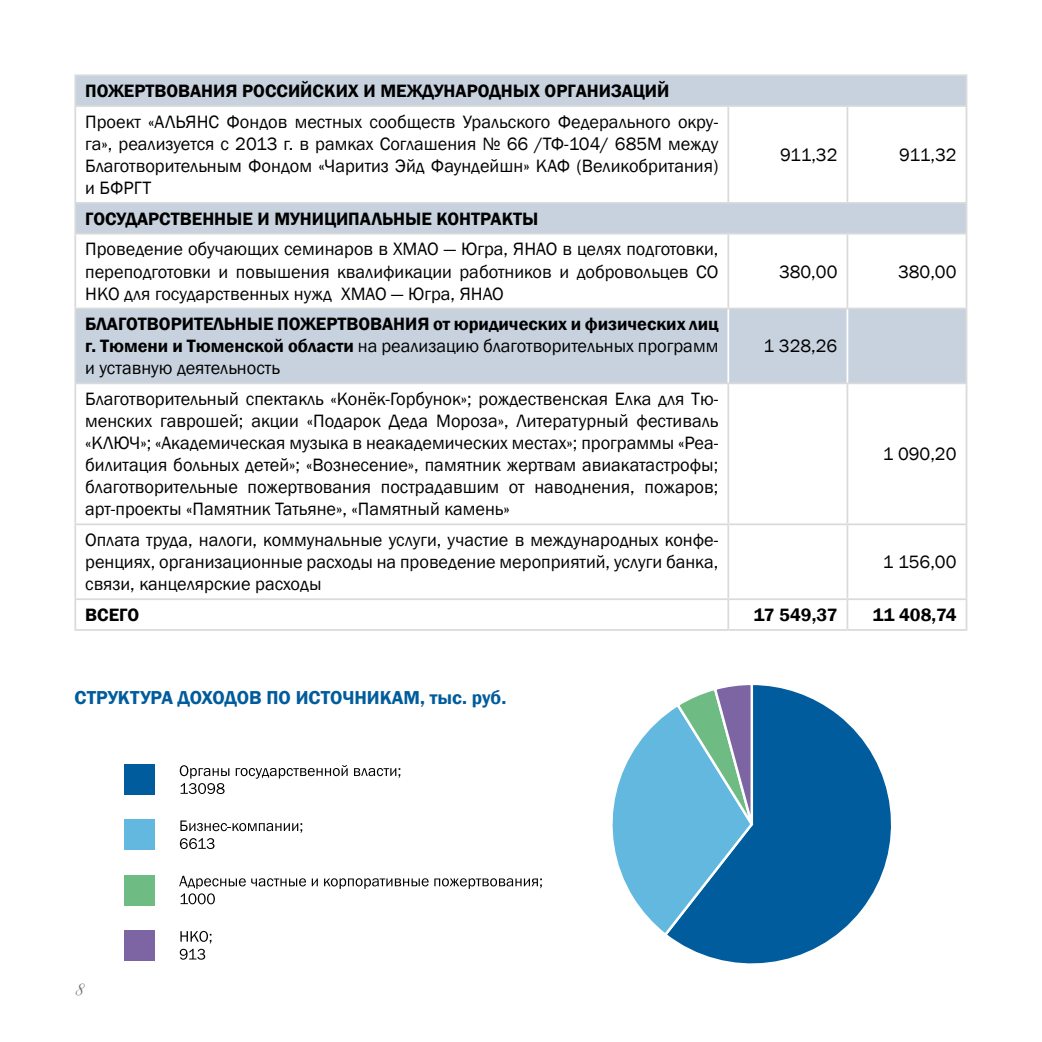
<style>
.page{position:relative;width:1042px;height:1042px;background:#fff}
.page>*{position:absolute;margin:0;border:0;box-sizing:border-box;transform-origin:0 0}
.t1{font:24.5px "Allegretto Script One";color:#6f6f6e}
.t2{font:600 19.25px "Franklin Gothic";color:#005c9c}
.t3{font:18.38px/22.1px "Franklin Gothic";color:#000;text-align:justify}
.t4{font:600 18.38px "Franklin Gothic";color:#000}
.s1{font-weight:600}
</style>
<div class="page">
<svg style="left:312px;top:878px;width:6px;height:8px"></svg>
<svg style="left:324px;top:878px;width:218px;height:11px"></svg>
<svg style="left:179px;top:876px;width:127px;height:28px"></svg>
<svg style="left:180px;top:931px;width:31px;height:12px"></svg>
<svg style="left:180px;top:949px;width:25px;height:10px"></svg>
<svg style="left:236px;top:765px;width:112px;height:14px"></svg>
<svg style="left:354px;top:768px;width:46px;height:10px"></svg>
<svg style="left:180px;top:765px;width:49px;height:29px"></svg>
<svg style="left:180px;top:820px;width:122px;height:29px"></svg>
<div style="left:124px;top:764px;width:31px;height:31px;background:#005c9c"></div>
<div style="left:124px;top:819px;width:31px;height:31px;background:#63b8e0"></div>
<div style="left:124px;top:874px;width:31px;height:31px;background:#6ebc84"></div>
<div style="left:124px;top:930px;width:31px;height:31px;background:#7d64a2"></div>
<svg style="left:76px;top:76px;width:889px;height:306px"></svg>
<hr style="left:74px;top:74px;width:654px;height:2px;background:#d9dada">
<hr style="left:74px;top:76px;width:2px;height:29px;background:#d9dada">
<hr style="left:728px;top:74px;width:119px;height:2px;background:#d9dada">
<hr style="left:847px;top:74px;width:120px;height:2px;background:#d9dada">
<hr style="left:965px;top:76px;width:2px;height:29px;background:#d9dada">
<hr style="left:74px;top:105px;width:654px;height:2px;background:#d9dada">
<hr style="left:74px;top:107px;width:2px;height:95px;background:#d9dada">
<hr style="left:728px;top:105px;width:119px;height:2px;background:#d9dada">
<hr style="left:727px;top:107px;width:2px;height:95px;background:#d9dada">
<hr style="left:847px;top:105px;width:120px;height:2px;background:#d9dada">
<hr style="left:846px;top:107px;width:2px;height:95px;background:#d9dada">
<hr style="left:965px;top:107px;width:2px;height:95px;background:#d9dada">
<hr style="left:74px;top:202px;width:654px;height:2px;background:#d9dada">
<hr style="left:74px;top:204px;width:2px;height:29px;background:#d9dada">
<hr style="left:728px;top:202px;width:119px;height:2px;background:#d9dada">
<hr style="left:847px;top:202px;width:120px;height:2px;background:#d9dada">
<hr style="left:965px;top:204px;width:2px;height:29px;background:#d9dada">
<hr style="left:74px;top:233px;width:654px;height:1px;background:#d9dada">
<hr style="left:74px;top:234px;width:2px;height:74px;background:#d9dada">
<hr style="left:728px;top:233px;width:119px;height:1px;background:#d9dada">
<hr style="left:727px;top:234px;width:2px;height:74px;background:#d9dada">
<hr style="left:847px;top:233px;width:120px;height:1px;background:#d9dada">
<hr style="left:846px;top:234px;width:2px;height:74px;background:#d9dada">
<hr style="left:965px;top:234px;width:2px;height:74px;background:#d9dada">
<hr style="left:74px;top:308px;width:654px;height:1px;background:#d9dada">
<hr style="left:74px;top:309px;width:2px;height:73px;background:#d9dada">
<hr style="left:847px;top:308px;width:120px;height:1px;background:#d9dada">
<hr style="left:965px;top:309px;width:2px;height:73px;background:#d9dada">
<hr style="left:74px;top:382px;width:654px;height:2px;background:#d9dada">
<hr style="left:74px;top:384px;width:2px;height:139px;background:#d9dada">
<hr style="left:727px;top:384px;width:2px;height:139px;background:#d9dada">
<hr style="left:847px;top:382px;width:120px;height:2px;background:#d9dada">
<hr style="left:846px;top:384px;width:2px;height:139px;background:#d9dada">
<hr style="left:965px;top:384px;width:2px;height:139px;background:#d9dada">
<hr style="left:74px;top:523px;width:654px;height:2px;background:#d9dada">
<hr style="left:74px;top:525px;width:2px;height:73px;background:#d9dada">
<hr style="left:728px;top:523px;width:119px;height:2px;background:#d9dada">
<hr style="left:727px;top:525px;width:2px;height:73px;background:#d9dada">
<hr style="left:847px;top:523px;width:120px;height:2px;background:#d9dada">
<hr style="left:846px;top:525px;width:2px;height:73px;background:#d9dada">
<hr style="left:965px;top:525px;width:2px;height:73px;background:#d9dada">
<hr style="left:74px;top:598px;width:654px;height:2px;background:#d9dada">
<hr style="left:74px;top:600px;width:2px;height:29px;background:#d9dada">
<hr style="left:728px;top:598px;width:119px;height:2px;background:#d9dada">
<hr style="left:727px;top:600px;width:2px;height:29px;background:#d9dada">
<hr style="left:847px;top:598px;width:120px;height:2px;background:#d9dada">
<hr style="left:846px;top:600px;width:2px;height:29px;background:#d9dada">
<hr style="left:965px;top:600px;width:2px;height:29px;background:#d9dada">
<hr style="left:74px;top:629px;width:654px;height:2px;background:#d9dada">
<hr style="left:728px;top:629px;width:119px;height:2px;background:#d9dada">
<hr style="left:847px;top:629px;width:120px;height:2px;background:#d9dada">
<hr style="left:728px;top:308px;width:119px;height:1px;background:#d9dada">
<hr style="left:728px;top:382px;width:119px;height:2px;background:#d9dada">
<hr style="left:727px;top:309px;width:2px;height:73px;background:#fff">
<hr style="left:846px;top:309px;width:2px;height:73px;background:#fff">
<svg style="left:671px;top:685px;width:220px;height:279px"></svg>
<svg style="left:612px;top:685px;width:146px;height:253px"></svg>
<p class="t4" style="left:85px;top:80px;width:50px">ПОЖЕРТВ</p>
<p class="t4" style="left:166px;top:80px;width:48px">ОВАНИЯ</p>
<p class="t4" style="left:242px;top:80px;width:35px">РОССИ</p>
<p class="t4" style="left:300px;top:80px;width:25px">ЙСКИХ</p>
<p class="t4" style="left:364px;top:80px;width:140px">И МЕЖДУНАРОДНЫХ</p>
<p class="t4" style="left:545px;top:80px;width:55px">ОРГАНИЗ</p>
<p class="t4" style="left:622px;top:80px;width:49px">АЦИЙ</p>
<p class="t3" style="left:85px;top:111px;width:635px">Проект «АЛЬЯНС Фондов местных сообществ Уральского Федерального окру&shy;га», реализуется с 2013 г. в рамках Соглашения № 66 /ТФ-104/ 685М между Благотворительным Фондом «Чаритиз Эйд Фаундейшн» КАФ (Великобритания) и БФРГТ</p>
<p class="t4" style="left:85px;top:207px;width:76px">ГОСУДАРСТВЕННЫЕ</p>
<p class="t4" style="left:258px;top:207px;width:30px">И МУНИЦИ</p>
<p class="t4" style="left:348px;top:207px;width:37px">ПАЛЬНЫЕ</p>
<p class="t4" style="left:436px;top:207px;width:78px">КОНТРАКТЫ</p>
<p class="t3" style="left:85px;top:239px;width:635px">Проведение обучающих семинаров в ХМАО — Югра, ЯНАО в целях подготовки, переподготовки и повышения квалификации работников и добровольцев СО НКО для государственных нужд ХМАО — Югра, ЯНАО</p>
<p class="t4" style="left:85px;top:313px;width:98px">БЛАГОТВ ОРИТЕЛЬНЫЕ</p>
<p class="t4" style="left:277px;top:313px;width:50px">ПОЖЕРТВ</p>
<p class="t4" style="left:358px;top:313px;width:48px">ОВАНИЯ</p>
<p class="t3" style="left:85px;top:313px;width:635px;text-indent:348px"><span class="s1">от юридических и физических лиц г. Тюмени и Тюменской области</span> на реализацию благотворительных программ и уставную деятельность</p>
<p class="t3" style="left:85px;top:388px;width:635px">Благотворительный спектакль «Конёк-Горбунок»; рождественская Елка для Тю&shy;менских гаврошей; акции «Подарок Деда Мороза», Литературный фестиваль «КЛЮЧ»; «Академическая музыка в неакадемических местах»; программы «Реа&shy;билитация больных детей»; «Вознесение», памятник жертвам авиакатастрофы; благотворительные пожертвования пострадавшим от наводнения, пожаров; арт-проекты «Памятник Татьяне», «Памятный камень»</p>
<p class="t3" style="left:85px;top:529px;width:635px">Оплата труда, налоги, коммунальные услуги, участие в международных конфе&shy;ренциях, организационные расходы на проведение мероприятий, услуги банка, связи, канцелярские расходы</p>
<p class="t3" style="left:780px;top:144px;width:59px">911,32</p>
<p class="t3" style="left:899px;top:144px;width:59px">911,32</p>
<p class="t3" style="left:779px;top:261px;width:60px">380,00</p>
<p class="t3" style="left:898px;top:261px;width:60px">380,00</p>
<p class="t3" style="left:763px;top:336px;width:75px">1 328,26</p>
<p class="t3" style="left:882px;top:443px;width:75px">1 090,20</p>
<p class="t3" style="left:883px;top:551px;width:75px">1 156,00</p>
<p class="t4" style="left:85px;top:603px;width:12px">ВСЕ</p>
<p class="t4" style="left:119px;top:603px;width:21px">ГО</p>
<p class="t4" style="left:754px;top:603px;width:85px">17 549,37</p>
<p class="t4" style="left:873px;top:603px;width:85px">11 408,74</p>
<p class="t2" style="left:74px;top:685px;width:433px">Структура доходов по источникам, тыс. руб.</p>
<h1 class="t1" style="left:74px;top:973px;width:11px">8</h1>
</div>
